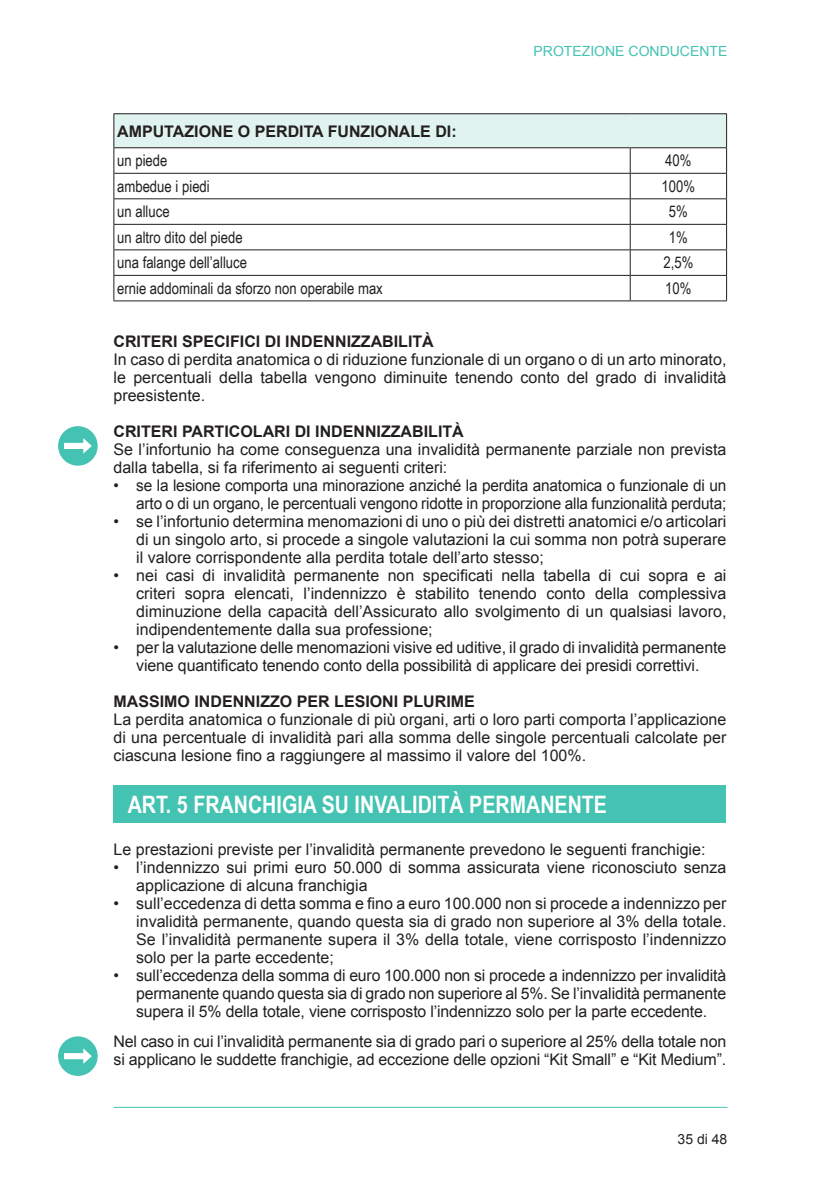
<style>
.page{position:relative;width:840px;height:1191px;background:#fff}
.page>*{position:absolute;margin:0;border:0;box-sizing:border-box;transform-origin:0 0}
.t1{font:700 24px "Arial Narrow";color:#fff}
.t2{font:16px/18px "Arial";color:#231f20;text-align:justify}
.t3{font:16px/18px "Arial";color:#231f20;text-align:right;scale:.96 1}
.t4{font:700 16px "Arial";color:#231f20}
.t5{font:16px "Arial Narrow";color:#231f20}
.t6{font:14px "Arial";color:#44c2b2}
.t7{font:14px "Arial";color:#231f20}
</style>
<div class="page">
<hr style="left:113px;top:1106px;width:614px;height:1px;background:#44c2b2">
<div style="left:114px;top:114px;width:612px;height:34px;background:#e0f3ef"></div>
<hr style="left:113px;top:113px;width:517px;height:1px;background:#231f20">
<hr style="left:113px;top:114px;width:1px;height:33px;background:#231f20">
<hr style="left:630px;top:113px;width:96px;height:1px;background:#231f20">
<hr style="left:725px;top:114px;width:1px;height:33px;background:#231f20">
<hr style="left:113px;top:147px;width:517px;height:1px;background:#231f20">
<hr style="left:630px;top:147px;width:96px;height:1px;background:#231f20">
<hr style="left:113px;top:173px;width:517px;height:1px;background:#231f20">
<hr style="left:630px;top:173px;width:96px;height:1px;background:#231f20">
<hr style="left:113px;top:198px;width:517px;height:1px;background:#231f20">
<hr style="left:630px;top:198px;width:96px;height:1px;background:#231f20">
<hr style="left:113px;top:224px;width:517px;height:1px;background:#231f20">
<hr style="left:630px;top:224px;width:96px;height:1px;background:#231f20">
<hr style="left:113px;top:249px;width:517px;height:1px;background:#231f20">
<hr style="left:630px;top:249px;width:96px;height:1px;background:#231f20">
<hr style="left:113px;top:275px;width:517px;height:1px;background:#231f20">
<svg style="left:113px;top:148px;width:1px;height:152px"></svg>
<hr style="left:630px;top:275px;width:96px;height:1px;background:#231f20">
<svg style="left:629px;top:148px;width:1px;height:152px"></svg>
<hr style="left:113px;top:300px;width:517px;height:1px;background:#231f20">
<hr style="left:630px;top:300px;width:96px;height:1px;background:#231f20">
<div style="left:113px;top:785px;width:613px;height:38px;background:#44c2b2"></div>
<div style="left:58px;top:426px;width:40px;height:40px;background:#44c2b2;border-radius:50%"></div>
<svg style="left:64px;top:438px;width:28px;height:16px"></svg>
<div style="left:58px;top:1036px;width:40px;height:40px;background:#44c2b2;border-radius:50%"></div>
<svg style="left:64px;top:1048px;width:28px;height:16px"></svg>
<p class="t6" style="left:533px;top:42px;width:195px">PROTEZIONE CONDUCENTE</p>
<p class="t4" style="left:117px;top:120px;width:341px">AMPUTAZIONE O PERDITA FUNZIONALE DI:</p>
<p class="t5" style="left:117px;top:149px;width:52px">un piede</p>
<p class="t5" style="left:665px;top:149px;width:28px">40%</p>
<p class="t5" style="left:117px;top:174px;width:94px">ambedue i piedi</p>
<p class="t5" style="left:661px;top:174px;width:35px">100%</p>
<p class="t5" style="left:117px;top:200px;width:54px">un alluce</p>
<p class="t5" style="left:668px;top:200px;width:20px">5%</p>
<p class="t5" style="left:117px;top:225px;width:127px">un altro dito del piede</p>
<p class="t5" style="left:668px;top:225px;width:20px">1%</p>
<p class="t5" style="left:117px;top:251px;width:131px">una falange dell’alluce</p>
<p class="t5" style="left:663px;top:251px;width:31px">2,5%</p>
<p class="t5" style="left:117px;top:276px;width:267px">ernie addominali da sforzo non operabile max</p>
<p class="t5" style="left:665px;top:276px;width:28px">10%</p>
<p class="t4" style="left:113px;top:330px;width:322px">CRITERI SPECIFICI DI INDENNIZZABILITÀ</p>
<p class="t2" style="left:113px;top:350px;width:614px">In caso di perdita anatomica o di riduzione funzionale di un organo o di un arto minorato, le percentuali della tabella vengono diminuite tenendo conto del grado di invalidità preesistente.</p>
<p class="t4" style="left:113px;top:420px;width:351px">CRITERI PARTICOLARI DI INDENNIZZABILITÀ</p>
<p class="t2" style="left:113px;top:440px;width:614px">Se l’infortunio ha come conseguenza una invalidità permanente parziale non prevista dalla tabella, si fa riferimento ai seguenti criteri:</p>
<p class="t3" style="left:113px;top:476px;width:639px">• se la lesione comporta una minorazione anziché la perdita anatomica o funzionale di un arto o di un organo, le percentuali vengono ridotte in proporzione alla funzionalità perduta;</p>
<p class="t2" style="left:136px;top:512px;width:591px;text-indent:-23px">• se l’infortunio determina menomazioni di uno o più dei distretti anatomici e/o articolari di un singolo arto, si procede a singole valutazioni la cui somma non potrà superare il valore corrispondente alla perdita totale dell’arto stesso;</p>
<p class="t2" style="left:136px;top:566px;width:591px;text-indent:-23px">• nei casi di invalidità permanente non specificati nella tabella di cui sopra e ai criteri sopra elencati, l’indennizzo è stabilito tenendo conto della complessiva diminuzione della capacità dell’Assicurato allo svolgimento di un qualsiasi lavoro, indipendentemente dalla sua professione;</p>
<p class="t2" style="left:113px;top:638px;width:614px;text-align:center">• per la valutazione delle menomazioni visive ed uditive, il grado di invalidità permanente viene quantificato tenendo conto della possibilità di applicare dei presidi correttivi.</p>
<p class="t4" style="left:113px;top:690px;width:362px">MASSIMO INDENNIZZO PER LESIONI PLURIME</p>
<p class="t2" style="left:113px;top:710px;width:614px">La perdita anatomica o funzionale di più organi, arti o loro parti comporta l’applicazione di una percentuale di invalidità pari alla somma delle singole percentuali calcolate per ciascuna lesione fino a raggiungere al massimo il valore del 100%.</p>
<h1 class="t1" style="left:128px;top:786px;width:480px">ART. 5 FRANCHIGIA SU INVALIDITÀ PERMANENTE</h1>
<p class="t2" style="left:113px;top:840px;width:593px">Le prestazioni previste per l’invalidità permanente prevedono le seguenti franchigie:</p>
<p class="t2" style="left:136px;top:858px;width:591px;text-indent:-23px">• l’indennizzo sui primi euro 50.000 di somma assicurata viene riconosciuto senza applicazione di alcuna franchigia</p>
<p class="t2" style="left:136px;top:894px;width:591px;text-indent:-23px">• sull’eccedenza di detta somma e fino a euro 100.000 non si procede a indennizzo per invalidità permanente, quando questa sia di grado non superiore al 3% della totale.<br>Se l’invalidità permanente supera il 3% della totale, viene corrisposto l’indennizzo solo per la parte eccedente;</p>
<p class="t2" style="left:136px;top:966px;width:591px;text-indent:-23px">• sull’eccedenza della somma di euro 100.000 non si procede a indennizzo per invalidità permanente quando questa sia di grado non superiore al 5%. Se l’invalidità permanente supera il 5% della totale, viene corrisposto l’indennizzo solo per la parte eccedente.</p>
<p class="t2" style="left:113px;top:1032px;width:614px">Nel caso in cui l’invalidità permanente sia di grado pari o superiore al 25% della totale non si applicano le suddette franchigie, ad eccezione delle opzioni “Kit Small” e “Kit Medium”.</p>
<p class="t7" style="left:677px;top:1130px;width:51px">35 di 48</p>
</div>
